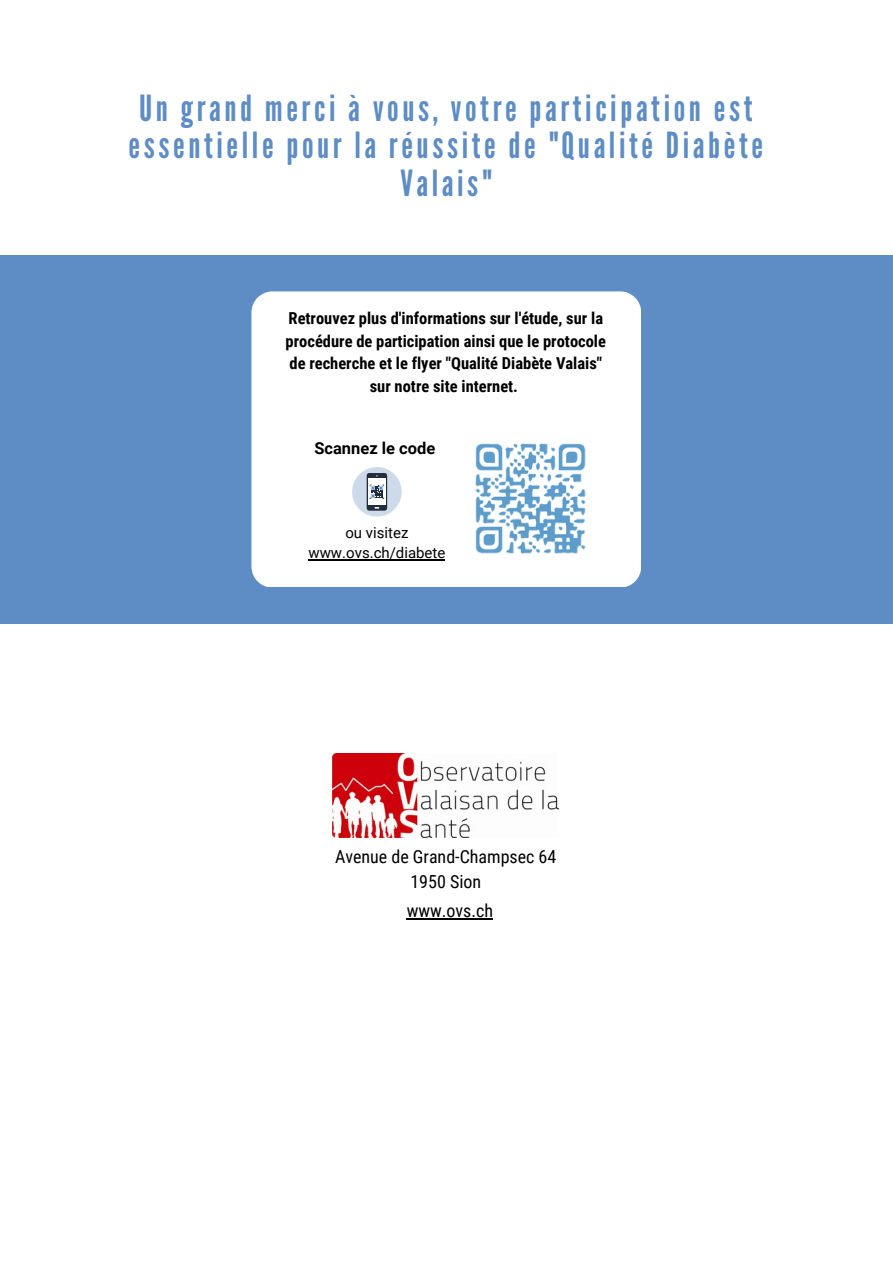
<style>
.page{position:relative;width:893px;height:1264px;background:#fff}
.page>*{position:absolute;margin:0;border:0;box-sizing:border-box;transform-origin:0 0}
.t1{font:36px/37px "League Gothic";letter-spacing:.1em;color:#5e8dc5;text-align:center}
.t2{font:18px/24.8px "Roboto Condensed";color:#000;text-align:center}
.t3{font:700 16.5px/22.5px "Roboto Condensed";color:#000;text-align:center}
.t4{font:700 16.5px "Roboto";color:#000}
.t5{font:15px/20px "Roboto";color:#000;text-align:center}
</style>
<div class="page">
<div style="left:0;top:255px;width:892px;height:368px;background:#5e8dc5"></div>
<div style="left:251px;top:291px;width:390px;height:296px;background:#fff;border-radius:21px"></div>
<svg style="left:352px;top:467px;width:49px;height:49px"></svg>
<img style="left:475px;top:443px;width:111px;height:111px">
<img style="left:333px;top:753px;width:225px;height:84px">
<hr style="left:308px;top:559px;width:137px;height:1px;background:#000">
<hr style="left:406px;top:918px;width:87px;height:1px;background:#000">
<h1 class="t1" style="left:129px;top:91px;width:636px">Un grand merci à vous, votre participation est essentielle pour la réussite de "Qualité Diabète<br>Valais"</h1>
<p class="t3" style="left:285px;top:307px;width:322px">Retrouvez plus d'informations sur l'étude, sur la procédure de participation ainsi que le protocole de recherche et le flyer "Qualité Diabète Valais" sur notre site internet.</p>
<p class="t4" style="left:314px;top:438px;width:122px">Scannez le code</p>
<p class="t5" style="left:308px;top:523px;width:138px">ou visitez www.ovs.ch/diabete</p>
<p class="t2" style="left:335px;top:844px;width:223px">Avenue de Grand-Champsec 64<br>1950 Sion</p>
<p class="t2" style="left:406px;top:898px;width:88px">www.ovs.ch</p>
</div>
